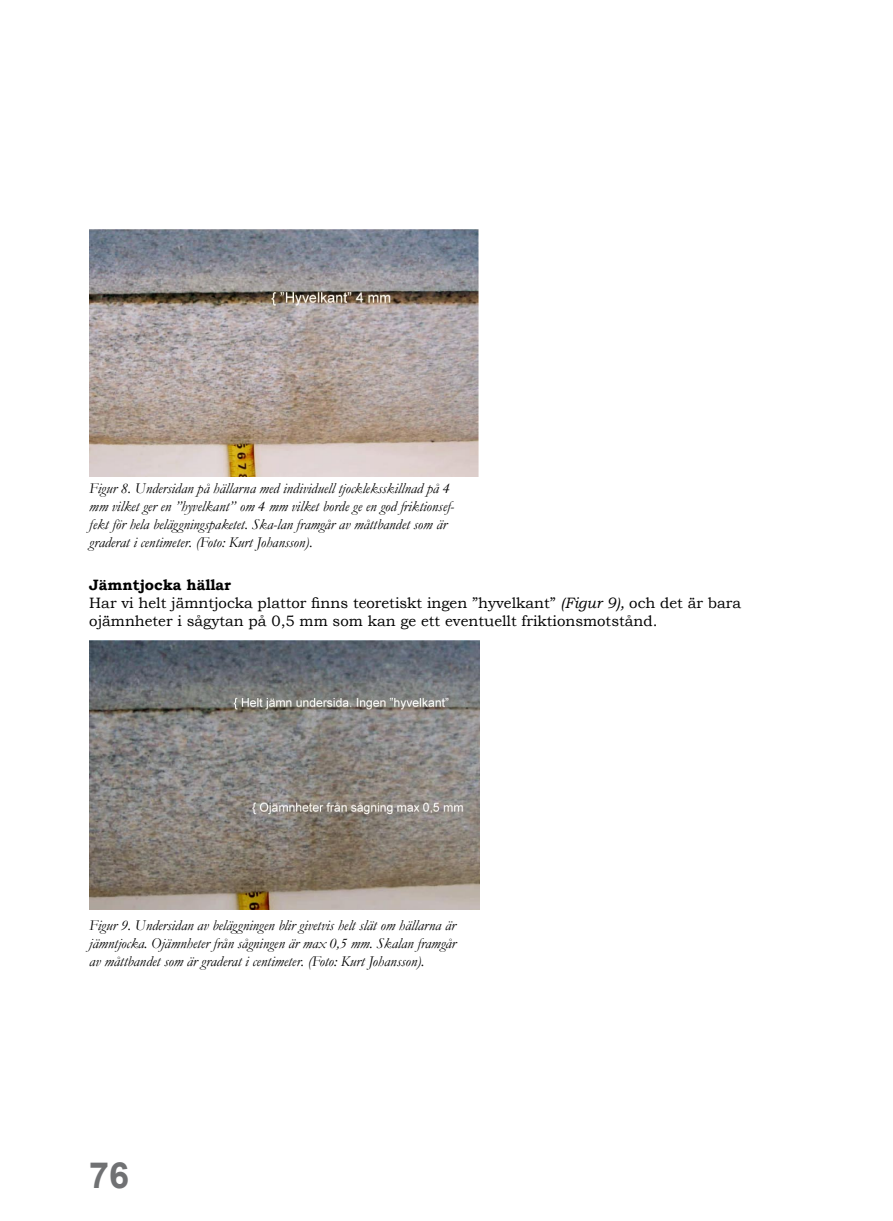
<style>
.page{position:relative;width:893px;height:1221px;background:#fff}
.page>*{position:absolute;margin:0;border:0;box-sizing:border-box;transform-origin:0 0}
.t1{font:700 36px "Arial";color:#707173}
.t2{font:italic 15px/18px "Garamond";color:#000}
.t3{font:15px/18px "Bookman Old Style";color:#000}
.s1{font-weight:700}
.s2{font-style:italic}
</style>
<div class="page">
<img style="left:89px;top:230px;width:390px;height:246px">
<img style="left:89px;top:640px;width:391px;height:269px">
<p class="t2" style="left:89px;top:478px;width:367px">Figur 8. Undersidan på hällarna med individuell tjockleksskillnad på 4 mm vilket ger en ”hyvelkant” om 4 mm vilket borde ge en god friktionsef&shy;fekt för hela beläggningspaketet. Ska-lan framgår av måttbandet som är graderat i centimeter. (Foto: Kurt Johansson).</p>
<p class="t3" style="left:89px;top:576px;width:653px"><span class="s1">Jämntjocka hällar<br></span>Har vi helt jämntjocka plattor finns teoretiskt ingen ”hyvelkant” <span class="s2">(Figur 9),</span> och det är bara ojämnheter i sågytan på 0,5 mm som kan ge ett eventuellt friktionsmotstånd.</p>
<p class="t2" style="left:89px;top:916px;width:368px;text-align:justify">Figur 9. Undersidan av beläggningen blir givetvis helt slät om hällarna är jämntjocka. Ojämnheter från sågningen är max 0,5 mm. Skalan framgår av måttbandet som är graderat i centimeter. (Foto: Kurt Johansson).</p>
<h1 class="t1" style="left:89px;top:1150px;width:20px">76</h1>
</div>
